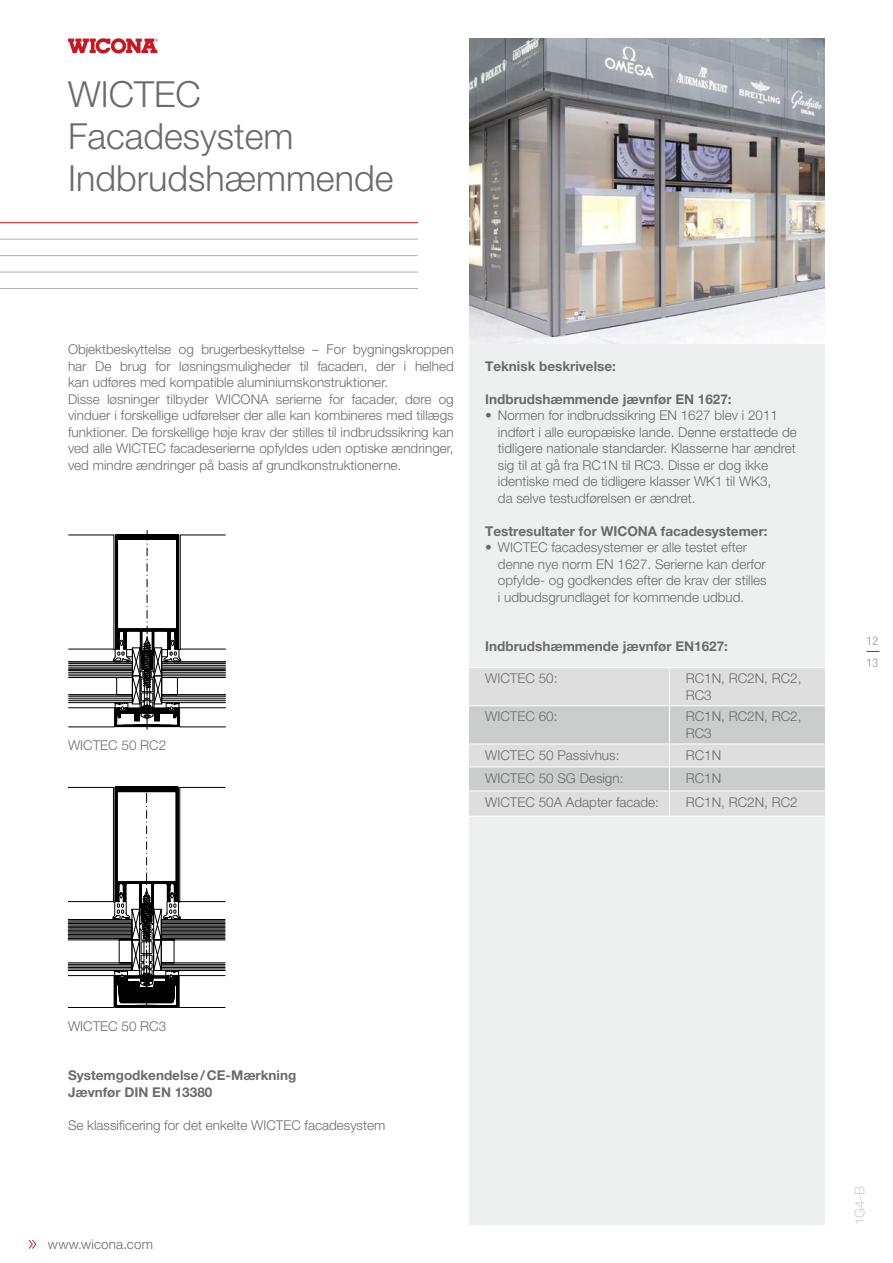
<style>
.page{position:relative;width:893px;height:1263px;background:#fff}
.page>*{position:absolute;margin:0;border:0;box-sizing:border-box;transform-origin:0 0}
.t1{font:300 36px/42px "Helvetica Neue LT Pro";color:#6b6b6a}
.t2{font:300 13.5px/16.5px "Helvetica Neue LT Pro";color:#6b6b6a}
.t3{font:700 13.5px/16.5px "Helvetica Neue LT Pro";color:#6b6b6a}
.t4{font:300 13.5px "Helvetica Neue LT Pro";color:#cdcdce}
.t5{font:300 condensed 12px/22.8px "Helvetica Neue LT Pro";color:#8f908f}
</style>
<div class="page">
<svg style="left:68px;top:38px;width:90px;height:16px"></svg>
<div style="left:469px;top:343px;width:356px;height:882px;background:#eeefef"></div>
<hr style="left:0;top:222px;width:418px;height:1px;background:#b6181f">
<hr style="left:0;top:239px;width:418px;height:1px;background:#b2b2b3">
<hr style="left:0;top:255px;width:418px;height:1px;background:#b2b2b3">
<hr style="left:0;top:272px;width:418px;height:1px;background:#b2b2b3">
<hr style="left:0;top:288px;width:418px;height:1px;background:#b2b2b3">
<img style="left:469px;top:38px;width:356px;height:305px">
<svg style="left:68px;top:530px;width:158px;height:200px"></svg>
<svg style="left:68px;top:787px;width:157px;height:221px"></svg>
<svg style="left:28px;top:1240px;width:8px;height:8px"></svg>
<div style="left:469px;top:668px;width:356px;height:37px;background:#dedede"></div>
<hr style="left:669px;top:668px;width:1px;height:38px;background:#fff">
<hr style="left:469px;top:705px;width:200px;height:1px;background:#fff">
<hr style="left:669px;top:705px;width:156px;height:1px;background:#fff">
<hr style="left:469px;top:816px;width:200px;height:1px;background:#fff">
<hr style="left:669px;top:816px;width:156px;height:1px;background:#fff">
<hr style="left:469px;top:667px;width:200px;height:1px;background:#fff">
<hr style="left:669px;top:667px;width:156px;height:1px;background:#fff">
<svg style="left:469px;top:706px;width:356px;height:110px;background:#d4d5d5"></svg>
<svg style="left:867px;top:651px;width:12px;height:1px"></svg>
<h1 class="t1" style="left:68px;top:72px;width:327px">WICTEC<br>Facadesystem<br>Indbrudshæmmende</h1>
<p class="t2" style="left:68px;top:341px;width:387px">Objektbeskyttelse og brugerbeskyttelse – For bygningskroppen har De brug for løsningsmuligheder til facaden, der i helhed kan udføres med kompatible aluminiumskonstruktioner.<br>Disse løsninger tilbyder WICONA serierne for facader, døre og vinduer i forskellige udførelser der alle kan kombineres med tillægs funktioner. De forskellige høje krav der stilles til indbrudssikring kan ved alle WICTEC facadeserierne opfyldes uden optiske ændringer, ved mindre ændringer på basis af grundkonstruktionerne.</p>
<p class="t2" style="left:68px;top:737px;width:100px">WICTEC 50 RC2</p>
<p class="t3" style="left:485px;top:357px;width:132px">Teknisk beskrivelse:</p>
<p class="t3" style="left:485px;top:390px;width:248px">Indbrudshæmmende jævnfør EN 1627:</p>
<p class="t2" style="left:498px;top:407px;width:300px;text-indent:-13px">• Normen for indbrudssikring EN 1627 blev i 2011 indført i alle europæiske lande. Denne erstattede de tidligere nationale standarder. Klasserne har ændret sig til at gå fra RC1N til RC3. Disse er dog ikke identiske med de tidligere klasser WK1 til WK3,<br>da selve testudførelsen er ændret.</p>
<p class="t3" style="left:485px;top:522px;width:284px">Testresultater for WICONA facadesystemer:</p>
<p class="t2" style="left:498px;top:539px;width:270px;text-indent:-13px">• WICTEC facadesystemer er alle testet efter denne nye norm EN 1627. Serierne kan derfor opfylde- og godkendes efter de krav der stilles i udbudsgrundlaget for kommende udbud.</p>
<p class="t3" style="left:485px;top:638px;width:244px">Indbrudshæmmende jævnfør EN1627:</p>
<p class="t2" style="left:485px;top:670px;width:74px">WICTEC 50:</p>
<p class="t2" style="left:686px;top:670px;width:117px">RC1N, RC2N, RC2,<br>RC3</p>
<p class="t2" style="left:485px;top:708px;width:74px">WICTEC 60:</p>
<p class="t2" style="left:686px;top:708px;width:117px">RC1N, RC2N, RC2,<br>RC3</p>
<p class="t2" style="left:485px;top:746px;width:136px">WICTEC 50 Passivhus:</p>
<p class="t2" style="left:686px;top:746px;width:37px">RC1N</p>
<p class="t2" style="left:485px;top:769px;width:140px">WICTEC 50 SG Design:</p>
<p class="t2" style="left:686px;top:769px;width:37px">RC1N</p>
<p class="t2" style="left:485px;top:793px;width:175px">WICTEC 50A Adapter facade:</p>
<p class="t2" style="left:686px;top:793px;width:114px">RC1N, RC2N, RC2</p>
<p class="t5" style="left:867px;top:629px;width:13px">12<br>13</p>
<p class="t2" style="left:68px;top:1017px;width:100px">WICTEC 50 RC3</p>
<p class="t3" style="left:68px;top:1067px;width:230px">Systemgodkendelse / CE-Mærkning<br>Jævnfør DIN EN 13380</p>
<p class="t2" style="left:68px;top:1116px;width:319px">Se klassificering for det enkelte WICTEC facadesystem</p>
<p class="t2" style="left:48px;top:1235px;width:107px">www.wicona.com</p>
<p class="t4" style="left:851px;top:1225px;width:40px;rotate:-90deg">1G4-B</p>
</div>
